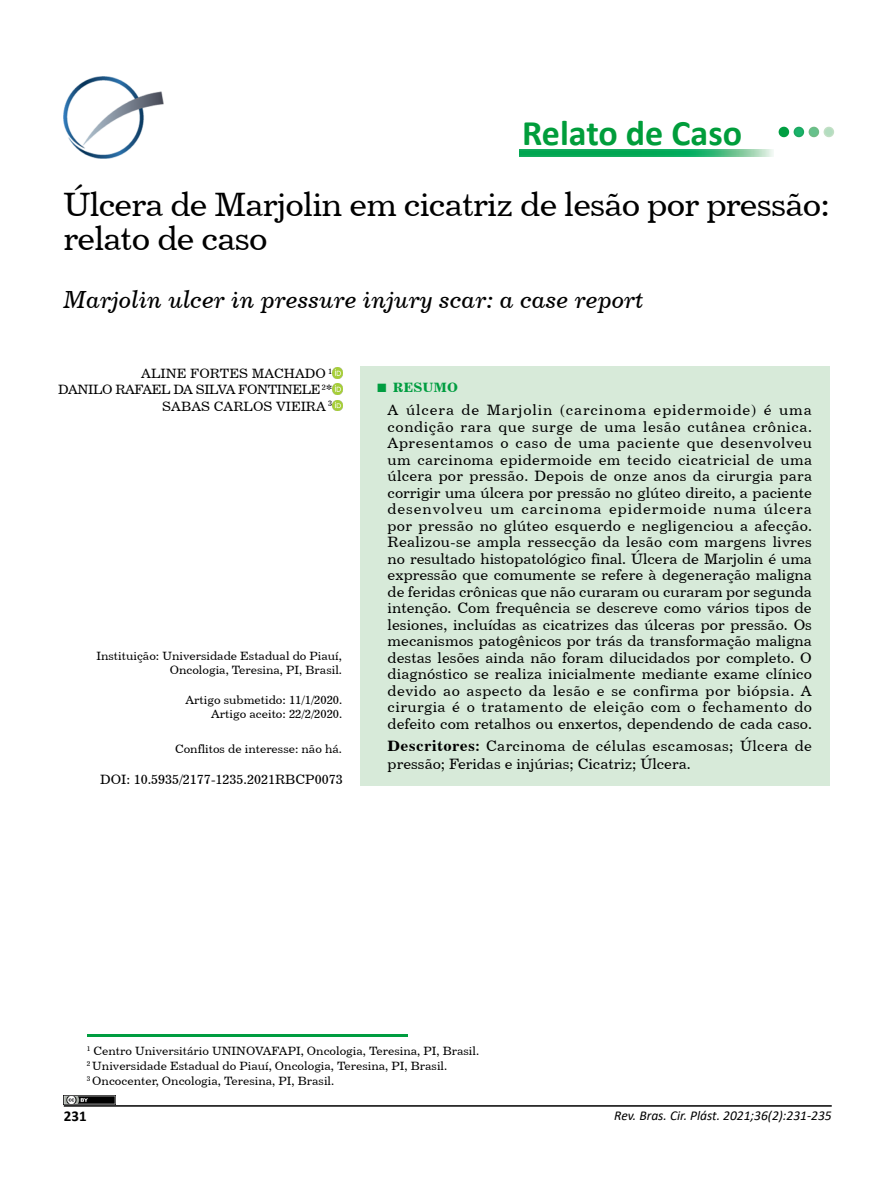
<style>
.page{position:relative;width:893px;height:1191px;background:#fff}
.page>*{position:absolute;margin:0;border:0;box-sizing:border-box;transform-origin:0 0}
.t1{font:700 36px "Calibri";color:#009d3b}
.t2{font:33.75px/34.5px "Century 731 BT Roman A";letter-spacing:-.025em;color:#000}
.t3{font:24.75px "Century 731 BT Italic A";color:#000}
.t4{font:15px/16.5px "Century 731 BT Roman A";color:#000;text-align:justify}
.t5{font:700 15px "Calibri";color:#000}
.t6{font:13.5px/16.2px "Century 731 BT Roman A";color:#000;text-align:right}
.t7{font:italic 13.5px "Calibri";color:#000}
.t8{font:13.5px "Century 731 BT Bold A";color:#009d40}
.t9{font:12px/14.4px "Century 731 BT Roman A";color:#000;text-align:right}
.s1{font-family:"Times New Roman";font-weight:700;font-size:18px}
.s2{font-family:"Century 731 BT Bold A"}
</style>
<div class="page">
<hr style="left:64px;top:1105px;width:768px;height:1px;background:#000">
<svg style="left:332px;top:367px;width:11px;height:11px"></svg>
<svg style="left:332px;top:384px;width:11px;height:10px"></svg>
<svg style="left:332px;top:400px;width:11px;height:11px"></svg>
<img style="left:63px;top:77px;width:101px;height:82px">
<div style="left:360px;top:366px;width:470px;height:420px;background:#d7ead9"></div>
<hr style="left:87px;top:1034px;width:320px;height:3px;background:#009d40">
<img style="left:64px;top:1095px;width:51px;height:9px">
<img style="left:520px;top:149px;width:253px;height:8px">
<div style="left:779px;top:127px;width:9px;height:9px;background:#009e41;border-radius:50%"></div>
<div style="left:779px;top:127px;width:10px;height:10px;border:2px solid #009e41;border-radius:50%"></div>
<div style="left:794px;top:127px;width:9px;height:9px;background:#1ab26b;border-radius:50%"></div>
<div style="left:794px;top:127px;width:10px;height:10px;border:2px solid #1aa85e;border-radius:50%"></div>
<div style="left:809px;top:127px;width:9px;height:9px;background:#66c18c;border-radius:50%"></div>
<div style="left:809px;top:127px;width:10px;height:10px;border:2px solid #6fbc85;border-radius:50%"></div>
<div style="left:824px;top:127px;width:9px;height:9px;background:#b3ddc0;border-radius:50%"></div>
<div style="left:824px;top:127px;width:10px;height:10px;border:2px solid #c1dfc4;border-radius:50%"></div>
<h1 class="t1" style="left:522px;top:107px;width:221px">Relato de Caso</h1>
<h2 class="t2" style="left:63px;top:186px;width:768px">Úlcera de Marjolin em cicatriz de lesão por pressão: relato de caso</h2>
<h3 class="t3" style="left:63px;top:284px;width:582px">Marjolin ulcer in pressure injury scar: a case report</h3>
<p class="t6" style="left:58px;top:365px;width:276px">ALINE FORTES MACHADO <sup>1<br></sup>DANILO RAFAEL DA SILVA FONTINELE <sup>2</sup>*<br>SABAS CARLOS VIEIRA <sup>3</sup></p>
<p class="t9" style="left:96px;top:648px;width:247px">Instituição: Universidade Estadual do Piauí,<br>Oncologia, Teresina, PI, Brasil.</p>
<p class="t9" style="left:186px;top:692px;width:158px">Artigo submetido: 11/1/2020.<br>Artigo aceito: 22/2/2020.</p>
<p class="t9" style="left:175px;top:741px;width:168px">Conflitos de interesse: não há.</p>
<p class="t6" style="left:100px;top:771px;width:244px">DOI: 10.5935/2177-1235.2021RBCP0073</p>
<p class="t8" style="left:376px;top:379px;width:83px"><span class="s1">■</span> RESUMO</p>
<p class="t4" style="left:388px;top:401px;width:426px">A úlcera de Marjolin (carcinoma epidermoide) é uma condição rara que surge de uma lesão cutânea crônica.<br>Apresentamos o caso de uma paciente que desenvolveu um carcinoma epidermoide em tecido cicatricial de uma úlcera por pressão. Depois de onze anos da cirurgia para corrigir uma úlcera por pressão no glúteo direito, a paciente desenvolveu um carcinoma epidermoide numa úlcera por pressão no glúteo esquerdo e negligenciou a afecção.<br>Realizou-se ampla ressecção da lesão com margens livres no resultado histopatológico final. Úlcera de Marjolin é uma expressão que comumente se refere à degeneração maligna de feridas crônicas que não curaram ou curaram por segunda intenção. Com frequência se descreve como vários tipos de lesiones, incluídas as cicatrizes das úlceras por pressão. Os mecanismos patogênicos por trás da transformação maligna destas lesões ainda não foram dilucidados por completo. O diagnóstico se realiza inicialmente mediante exame clínico devido ao aspecto da lesão e se confirma por biópsia. A cirurgia é o tratamento de eleição com o fechamento do defeito com retalhos ou enxertos, dependendo de cada caso.</p>
<p class="t4" style="left:388px;top:736px;width:426px;line-height:18px"><span class="s2">Descritores:</span> Carcinoma de células escamosas; Úlcera de pressão; Feridas e injúrias; Cicatriz; Úlcera.</p>
<p class="t9" style="left:87px;top:1042px;width:394px;line-height:15px;text-align:left"><sup>1</sup> Centro Universitário UNINOVAFAPI, Oncologia, Teresina, PI, Brasil.<br><sup>2</sup> Universidade Estadual do Piauí, Oncologia, Teresina, PI, Brasil.<br><sup>3</sup> Oncocenter, Oncologia, Teresina, PI, Brasil.</p>
<p class="t5" style="left:64px;top:1105px;width:24px">231</p>
<p class="t7" style="left:614px;top:1106px;width:219px">Rev. Bras. Cir. Plást. 2021;36(2):231-235</p>
</div>
